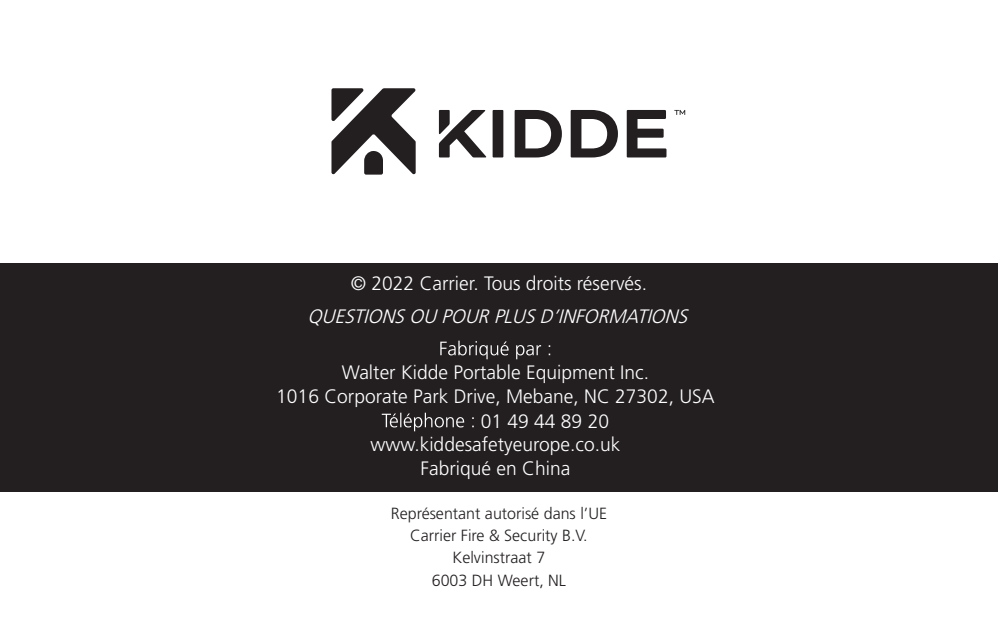
<style>
.page{position:relative;width:998px;height:624px;background:#fff}
.page>*{position:absolute;margin:0;border:0;box-sizing:border-box;transform-origin:0 0}
.t1{font:300 19.6px/24px "Frutiger LT Std";color:#fff;text-align:center}
.t2{font:italic 300 19.6px "Frutiger LT Std";color:#fff}
.t3{font:300 16px/22px "Frutiger LT Std";color:#231f20;text-align:center}
</style>
<div class="page">
<div style="left:0;top:263px;width:998px;height:228px;background:#231f20"></div>
<svg style="left:440px;top:340px;width:110px;height:19px"></svg>
<svg style="left:382px;top:412px;width:92px;height:19px"></svg>
<svg style="left:674px;top:110px;width:11px;height:5px"></svg>
<svg style="left:331px;top:88px;width:335px;height:87px"></svg>
<p class="t1" style="left:351px;top:272px;width:298px">© 2022 Carrier. Tous droits réservés.</p>
<p class="t2" style="left:308px;top:305px;width:387px">QUESTIONSOU POURPLUSD’INFORMATIONS</p>
<p class="t1" style="left:276px;top:361px;width:440px">Walter Kidde Portable Equipment Inc.<br>1016 Corporate Park Drive, Mebane, NC 27302, USA</p>
<p class="t1" style="left:370px;top:433px;width:251px">www.kiddesafetyeurope.co.uk<br>Fabriqué en China</p>
<p class="t3" style="left:391px;top:503px;width:218px">Représentant autorisé dans l’UE<br>Carrier Fire &amp; Security B.V.<br>Kelvinstraat 7<br>6003 DH Weert, NL</p>
<p class="t1" style="left:481px;top:409px;width:130px">01 49 44 89 20</p>
</div>
